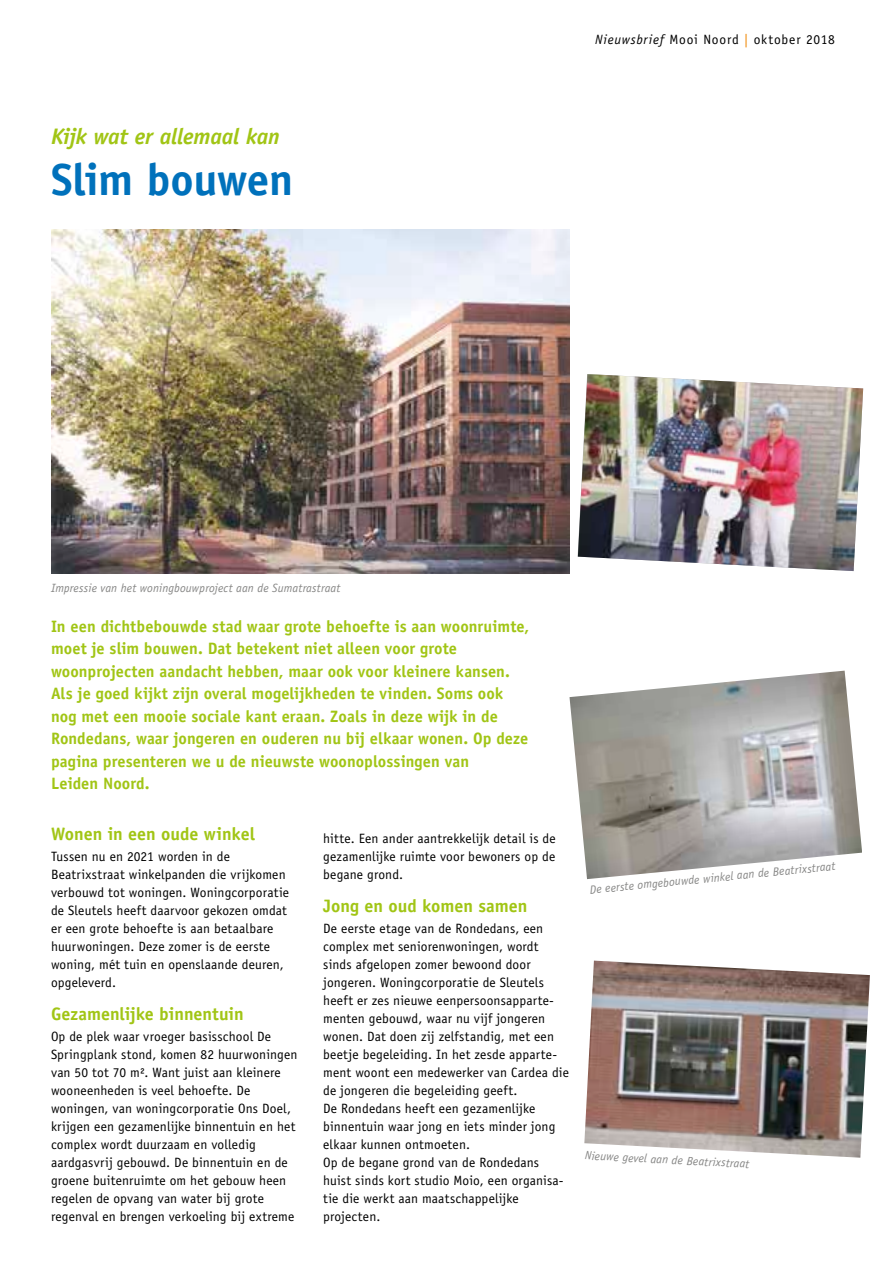
<style>
.page{position:relative;width:893px;height:1263px;background:#fff}
.page>*{position:absolute;margin:0;border:0;box-sizing:border-box;transform-origin:0 0}
.t1{font:700 45px "Officina Sans LT";letter-spacing:-.005em;color:#0071bb}
.t2{font:italic 700 22.5px "Officina Sans LT";letter-spacing:-.01em;color:#a1c515}
.t3{font:700 18px "Officina Sans LT";color:#a1c515}
.t4{font:700 16.5px/22.5px "Officina Sans LT";letter-spacing:.005em;color:#a1c515}
.t5{font:13.5px/18px "Officina Sans LT";letter-spacing:.01em;color:#000}
.t6{font:13.5px "Officina Sans LT";letter-spacing:.06em;color:#000}
.t7{font:italic 12px "Officina Sans LT";letter-spacing:.01em;color:#878786}
.s1{font-style:italic}
.s2{color:#ef8500}
</style>
<div class="page">
<img style="left:51px;top:230px;width:519px;height:343px">
<img style="left:569px;top:671px;width:293px;height:208px">
<img style="left:584px;top:960px;width:286px;height:198px">
<img style="left:578px;top:374px;width:285px;height:197px">
<h2 class="t2" style="left:51px;top:122px;width:230px">Kijk wat er allemaal kan</h2>
<h1 class="t1" style="left:51px;top:151px;width:244px">Slim bouwen</h1>
<p class="t6" style="left:595px;top:32px;width:241px"><span class="s1">Nieuwsbrief</span> Mooi Noord <span class="s2">|</span> oktober 2018</p>
<p class="t7" style="left:51px;top:580px;width:291px">Impressie van het woningbouwproject aan de Sumatrastraat</p>
<p class="t4" style="left:51px;top:615px;width:480px">In een dichtbebouwde stad waar grote behoefte is aan woonruimte, moet je slim bouwen. Dat betekent niet alleen voor grote woonprojecten aandacht hebben, maar ook voor kleinere kansen.<br>Als je goed kijkt zijn overal mogelijkheden te vinden. Soms ook nog met een mooie sociale kant eraan. Zoals in deze wijk in de Rondedans, waar jongeren en ouderen nu bij elkaar wonen. Op deze pagina presenteren we u de nieuwste woonoplossingen van<br>Leiden Noord.</p>
<h3 class="t3" style="left:51px;top:823px;width:205px">Wonen in een oude winkel</h3>
<p class="t5" style="left:51px;top:847px;width:240px">Tussen nu en 2021 worden in de Beatrixstraat winkelpanden die vrijkomen verbouwd tot woningen. Woningcorporatie de Sleutels heeft daarvoor gekozen omdat er een grote behoefte is aan betaalbare huurwoningen. Deze zomer is de eerste woning, mét tuin en openslaande deuren, opgeleverd.</p>
<h3 class="t3" style="left:51px;top:1003px;width:194px">Gezamenlijke binnentuin</h3>
<p class="t5" style="left:51px;top:1027px;width:248px">Op de plek waar vroeger basisschool De Springplank stond, komen 82 huurwoningen van 50 tot 70 m². Want juist aan kleinere wooneenheden is veel behoefte. De woningen, van woningcorporatie Ons Doel, krijgen een gezamenlijke binnentuin en het complex wordt duurzaam en volledig aardgasvrij gebouwd. De binnentuin en de groene buitenruimte om het gebouw heen regelen de opvang van water bij grote regenval en brengen verkoeling bij extreme</p>
<p class="t5" style="left:323px;top:829px;width:234px;text-align:justify">hitte. Een ander aantrekkelijk detail is de gezamenlijke ruimte voor bewoners op de begane grond.</p>
<h3 class="t3" style="left:323px;top:895px;width:206px">Jong en oud komen samen</h3>
<p class="t5" style="left:323px;top:919px;width:247px">De eerste etage van de Rondedans, een complex met seniorenwoningen, wordt sinds afgelopen zomer bewoond door jongeren. Woningcorporatie de Sleutels heeft er zes nieuwe eenpersoonsapparte&shy;menten gebouwd, waar nu vijf jongeren wonen. Dat doen zij zelfstandig, met een beetje begeleiding. In het zesde apparte&shy;ment woont een medewerker van Cardea die de jongeren die begeleiding geeft.<br>De Rondedans heeft een gezamenlijke binnentuin waar jong en iets minder jong elkaar kunnen ontmoeten.<br>Op de begane grond van de Rondedans huist sinds kort studio Moio, een organisa&shy;tie die werkt aan maatschappelijke projecten.</p>
<p class="t7" style="left:589px;top:884px;width:248px;rotate:-6deg">De eerste omgebouwde winkel aan de Beatrixstraat</p>
<p class="t7" style="left:585px;top:1148px;width:166px;rotate:3deg">Nieuwe gevel aan de Beatrixstraat</p>
</div>
